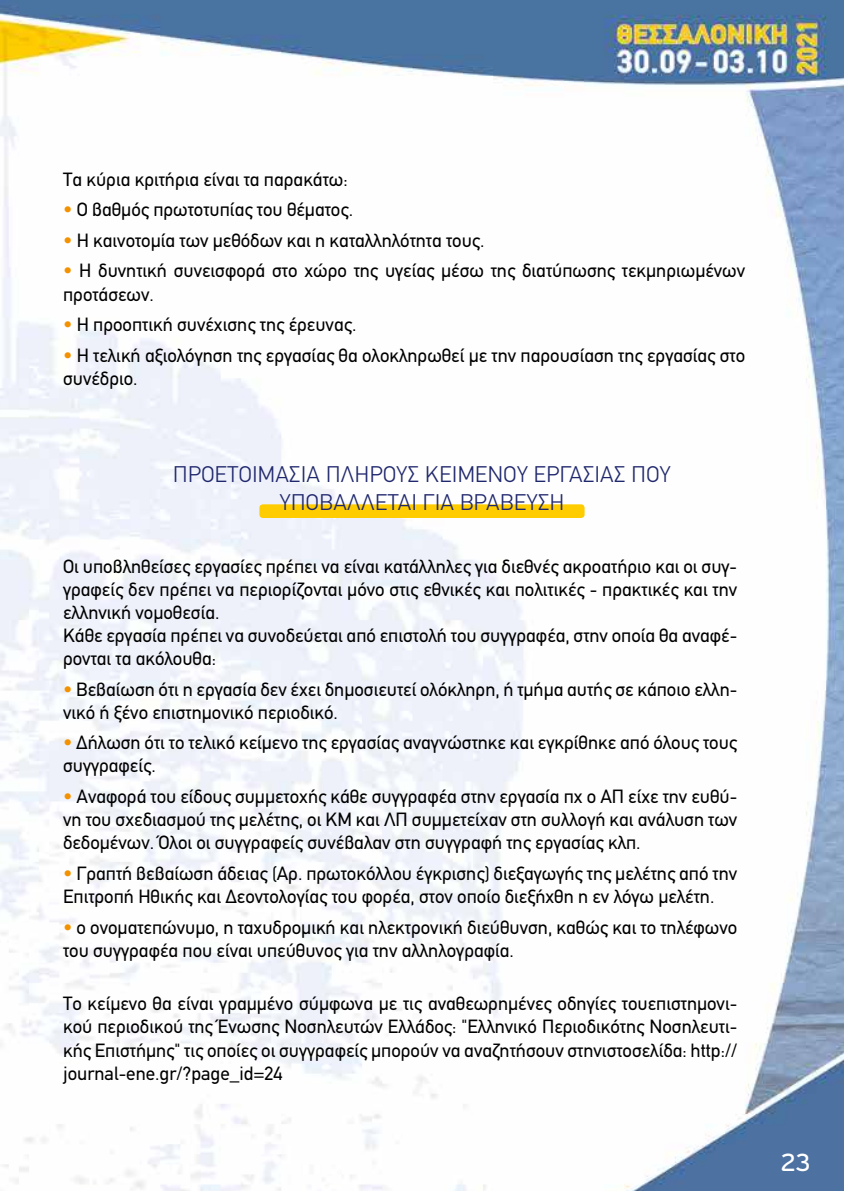
<style>
.page{position:relative;width:844px;height:1191px;background:#fff}
.page>*{position:absolute;margin:0;border:0;box-sizing:border-box;transform-origin:0 0}
.t1{font:24.5px "PF Traffic";color:#fff}
.t2{font:300 22.75px/27.3px "PF Din Text";letter-spacing:.02em;color:#20286d;text-align:center}
.t3{font:19.25px/23.1px "PF Din Text";color:#000}
.s1{color:#f39200}
</style>
<div class="page">
<img style="left:0;top:0;width:843px;height:1191px">
<div style="left:259px;top:504px;width:325px;height:14px;background:#fc0;border-radius:4px"></div>
<p class="t3" style="left:63px;top:168px;width:286px">Τα κύρια κριτήρια είναι τα παρακάτω:</p>
<p class="t3" style="left:63px;top:198px;width:291px"><span class="s1">•</span> Ο βαθμός πρωτοτυπίας του θέματος.</p>
<p class="t3" style="left:63px;top:229px;width:423px"><span class="s1">•</span> Η καινοτομία των μεθόδων και η καταλληλότητα τους.</p>
<p class="t3" style="left:63px;top:259px;width:683px"><span class="s1">•</span> Η δυνητική συνεισφορά στο χώρο της υγείας μέσω της διατύπωσης τεκμηριωμένων προτάσεων.</p>
<p class="t3" style="left:63px;top:313px;width:295px"><span class="s1">•</span> Η προοπτική συνέχισης της έρευνας.</p>
<p class="t3" style="left:63px;top:344px;width:683px"><span class="s1">•</span> Η τελική αξιολόγηση της εργασίας θα ολοκληρωθεί με την παρουσίαση της εργασίας στο συνέδριο.</p>
<p class="t2" style="left:173px;top:461px;width:499px">ΠΡΟΕΤΟΙΜΑΣΙΑ ΠΛΗΡΟΥΣ ΚΕΙΜΕΝΟΥ ΕΡΓΑΣΙΑΣ ΠΟΥ<br>ΥΠΟΒΑΛΛΕΤΑΙ ΓΙΑ ΒΡΑΒΕΥΣΗ</p>
<p class="t3" style="left:63px;top:554px;width:675px">Οι υποβληθείσες εργασίες πρέπει να είναι κατάλληλες για διεθνές ακροατήριο και οι συγ&shy;γραφείς δεν πρέπει να περιορίζονται μόνο στις εθνικές και πολιτικές - πρακτικές και την ελληνική νομοθεσία.<br>Κάθε εργασία πρέπει να συνοδεύεται από επιστολή του συγγραφέα, στην οποία θα αναφέ&shy;ρονται τα ακόλουθα:</p>
<p class="t3" style="left:63px;top:677px;width:675px"><span class="s1">•</span> Βεβαίωση ότι η εργασία δεν έχει δημοσιευτεί ολόκληρη, ή τμήμα αυτής σε κάποιο ελλη&shy;νικό ή ξένο επιστημονικό περιοδικό.</p>
<p class="t3" style="left:63px;top:731px;width:675px"><span class="s1">•</span> Δήλωση ότι το τελικό κείμενο της εργασίας αναγνώστηκε και εγκρίθηκε από όλους τους συγγραφείς.</p>
<p class="t3" style="left:63px;top:785px;width:675px;text-align:justify"><span class="s1">•</span> Αναφορά του είδους συμμετοχής κάθε συγγραφέα στην εργασία πχ ο ΑΠ είχε την ευθύ&shy;νη του σχεδιασμού της μελέτης, οι ΚΜ και ΛΠ συμμετείχαν στη συλλογή και ανάλυση των δεδομένων. Όλοι οι συγγραφείς συνέβαλαν στη συγγραφή της εργασίας κλπ.</p>
<p class="t3" style="left:63px;top:861px;width:675px"><span class="s1">•</span> Γραπτή βεβαίωση άδειας (Αρ. πρωτοκόλλου έγκρισης) διεξαγωγής της μελέτης από την<br>Επιτροπή Ηθικής και Δεοντολογίας του φορέα, στον οποίο διεξήχθη η εν λόγω μελέτη.</p>
<p class="t3" style="left:63px;top:915px;width:675px"><span class="s1">•</span> ο ονοματεπώνυμο, η ταχυδρομική και ηλεκτρονική διεύθυνση, καθώς και το τηλέφωνο του συγγραφέα που είναι υπεύθυνος για την αλληλογραφία.</p>
<p class="t3" style="left:63px;top:992px;width:675px;text-align:justify">Το κείμενο θα είναι γραμμένο σύμφωνα με τις αναθεωρημένες οδηγίες τουεπιστημονι&shy;κού περιοδικού της Ένωσης Νοσηλευτών Ελλάδος: "Ελληνικό Περιοδικότης Νοσηλευτι&shy;κής Επιστήμης" τις οποίες οι συγγραφείς μπορούν να αναζητήσουν στηνιστοσελίδα: http:// journal-ene.gr/?page_id=24</p>
<p class="t1" style="left:780px;top:1147px;width:32px">23</p>
</div>
